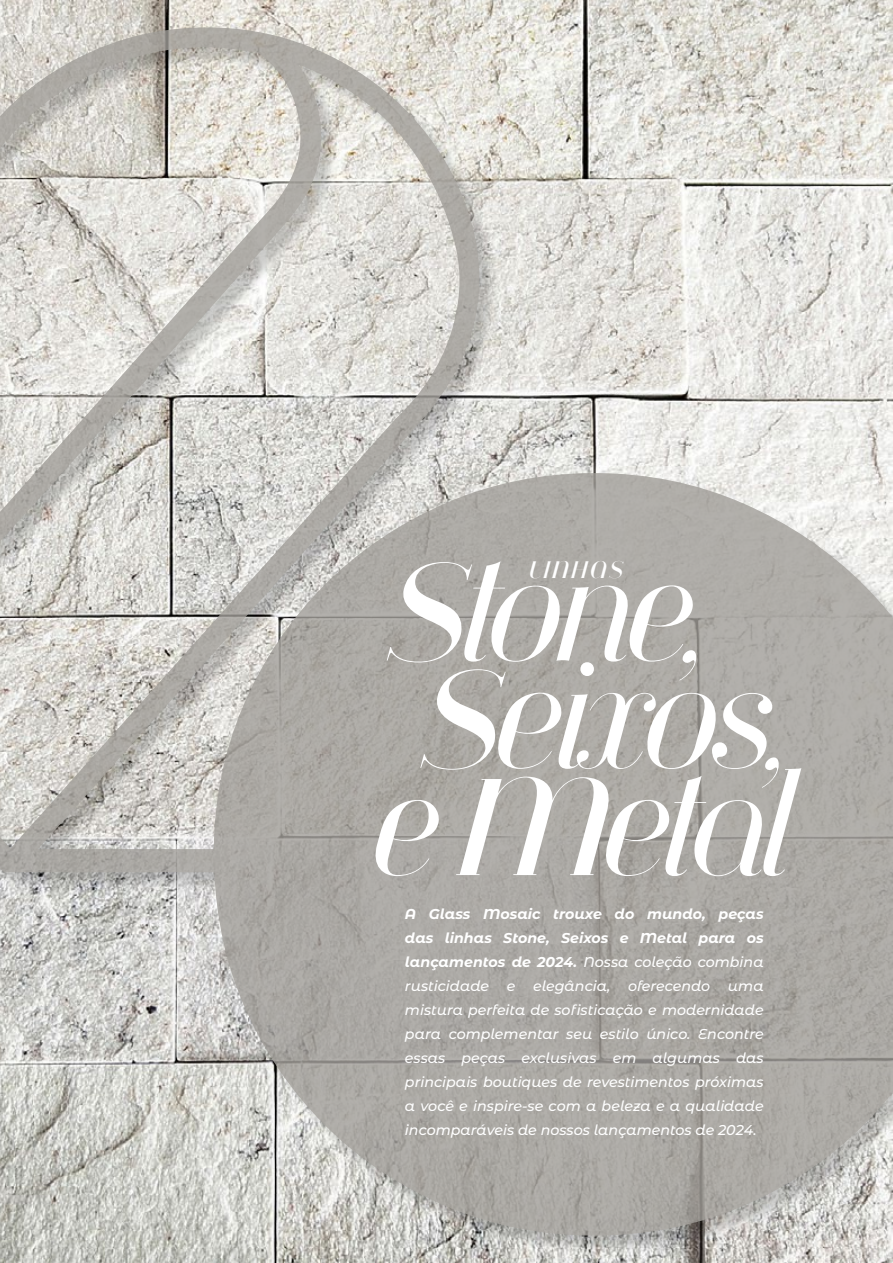
<style>
.page{position:relative;width:893px;height:1263px;background:#fff}
.page>*{position:absolute;margin:0;border:0;box-sizing:border-box;transform-origin:0 0}
.t1{font:italic 125.55px/107.2px "Jeanne Moderno OT Titling";letter-spacing:-.08em;color:#fff;text-align:center}
.t2{font:italic 21.9px "Jeanne Moderno OT Titling";letter-spacing:.1em;color:#fff}
.t3{font:italic 500 14.25px/24px "Montserrat Alternates";color:#fff;text-align:justify}
.s1{font-weight:700}
</style>
<div class="page">
<img style="left:0;top:0;width:893px;height:1263px">
<img style="left:0;top:27px;width:893px;height:1208px">
<h2 class="t2" style="left:529px;top:558px;width:96px">LINHAS</h2>
<h1 class="t1" style="left:372px;top:564px;width:426px">Stone,<br>Seixos, e Metal</h1>
<p class="t3" style="left:405px;top:901px;width:360px"><span class="s1">A Glass Mosaic trouxe do mundo, peças das linhas Stone, Seixos e Metal para os lançamentos de 2024.</span> Nossa coleção combina rusticidade e elegância, oferecendo uma mistura perfeita de sofisticação e modernidade para complementar seu estilo único. Encontre essas peças exclusivas em algumas das principais boutiques de revestimentos próximas a você e inspire-se com a beleza e a qualidade incomparáveis de nossos lançamentos de 2024.</p>
</div>
